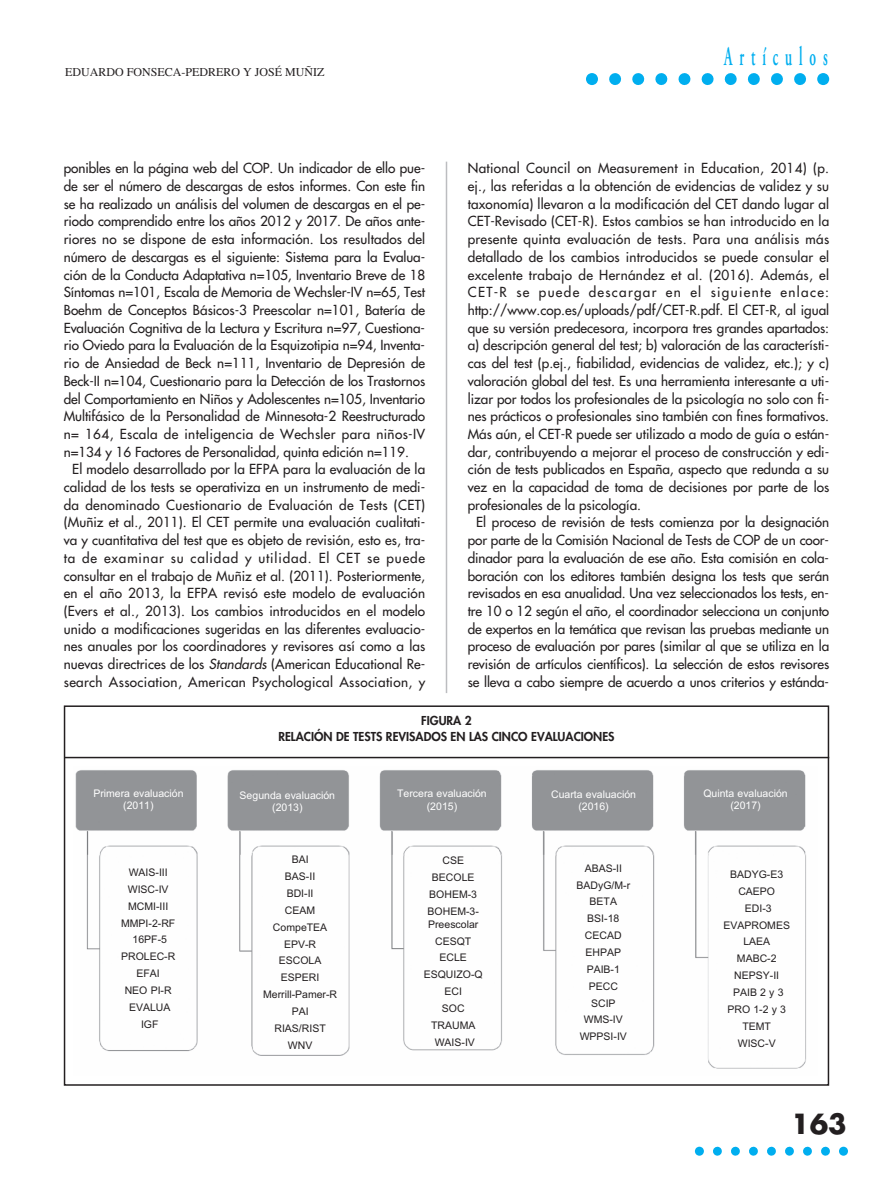
<style>
.page{position:relative;width:893px;height:1191px;background:#fff}
.page>*{position:absolute;margin:0;border:0;box-sizing:border-box;transform-origin:0 0}
.t1{font:600 27px "Adobe Garamond";letter-spacing:.51em;color:#00aeef;scale:.5 1}
.t2{font:700 27px "Futura";color:#231f20}
.t3{font:13.5px/17.7px "Futura";color:#231f20;text-align:justify}
.t4{font:800 12px/16.4px "Futura";color:#231f20;text-align:center}
.t5{font:12px "Times";color:#231f20}
.t6{font:10.5px/16.8px "Arial";color:#231f20;text-align:center}
.t7{font:10.5px/12.6px "Arial";color:#fff;text-align:center}
.s1{font-style:italic}
</style>
<div class="page">
<svg style="left:695px;top:1146px;width:153px;height:9px"></svg>
<svg style="left:586px;top:73px;width:220px;height:12px"></svg>
<svg style="left:817px;top:73px;width:12px;height:12px"></svg>
<hr style="left:446px;top:162px;width:1px;height:531px;background:#bcbdc0">
<div style="left:64px;top:705px;width:765px;height:380px;border:2px solid #231f20"></div>
<hr style="left:64px;top:757px;width:765px;height:1px;background:#231f20">
<img style="left:75px;top:770px;width:731px;height:299px">
<p class="t5" style="left:65px;top:64px;width:261px">EDUARDO FONSECA-PEDRERO Y JOSÉ MUÑIZ</p>
<h1 class="t1" style="left:724px;top:42px;width:209px">Artículos</h1>
<p class="t3" style="left:468px;top:160px;width:363px">National Council on Measurement in Education, 2014) (p. ej., las referidas a la obtención de evidencias de validez y su taxonomía) llevaron a la modificación del CET dando lugar al CET-Revisado (CET-R). Estos cambios se han introducido en la presente quinta evaluación de tests. Para una análisis más detallado de los cambios introducidos se puede consular el excelente trabajo de Hernández et al. (2016). Además, el CET-R se puede descargar en el siguiente enlace: http://www.cop.es/uploads/pdf/CET-R.pdf. El CET-R, al igual que su versión predecesora, incorpora tres grandes apartados: a) descripción general del test; b) valoración de las característi&shy;cas del test (p.ej., fiabilidad, evidencias de validez, etc.); y c) valoración global del test. Es una herramienta interesante a uti&shy;lizar por todos los profesionales de la psicología no solo con fi&shy;nes prácticos o profesionales sino también con fines formativos.<br>Más aún, el CET-R puede ser utilizado a modo de guía o están&shy;dar, contribuyendo a mejorar el proceso de construcción y edi&shy;ción de tests publicados en España, aspecto que redunda a su vez en la capacidad de toma de decisiones por parte de los profesionales de la psicología.</p>
<p class="t3" style="left:468px;top:514px;width:363px;text-indent:9px">El proceso de revisión de tests comienza por la designación por parte de la Comisión Nacional de Tests de COP de un coor&shy;dinador para la evaluación de ese año. Esta comisión en cola&shy;boración con los editores también designa los tests que serán revisados en esa anualidad. Una vez seleccionados los tests, en&shy;tre 10 o 12 según el año, el coordinador selecciona un conjunto de expertos en la temática que revisan las pruebas mediante un proceso de evaluación por pares (similar al que se utiliza en la revisión de artículos científicos). La selección de estos revisores se lleva a cabo siempre de acuerdo a unos criterios y estánda-</p>
<p class="t4" style="left:278px;top:713px;width:338px">FIGURA 2<br>RELACIÓN DE TESTS REVISADOS EN LAS CINCO EVALUACIONES</p>
<p class="t3" style="left:64px;top:160px;width:363px">ponibles en la página web del COP. Un indicador de ello pue&shy;de ser el número de descargas de estos informes. Con este fin se ha realizado un análisis del volumen de descargas en el pe&shy;riodo comprendido entre los años 2012 y 2017. De años ante&shy;riores no se dispone de esta información. Los resultados del número de descargas es el siguiente: Sistema para la Evalua&shy;ción de la Conducta Adaptativa n=105, Inventario Breve de 18<br>Síntomas n=101, Escala de Memoria de Wechsler-IV n=65, Test Boehm de Conceptos Básicos-3 Preescolar n=101, Batería de Evaluación Cognitiva de la Lectura y Escritura n=97, Cuestiona&shy;rio Oviedo para la Evaluación de la Esquizotipia n=94, Inventa&shy;rio de Ansiedad de Beck n=111, Inventario de Depresión de Beck-II n=104, Cuestionario para la Detección de los Trastornos del Comportamiento en Niños y Adolescentes n=105, Inventario Multifásico de la Personalidad de Minnesota-2 Reestructurado n= 164, Escala de inteligencia de Wechsler para niños-IV n=134 y 16 Factores de Personalidad, quinta edición n=119.</p>
<p class="t3" style="left:64px;top:461px;width:363px;text-indent:9px">El modelo desarrollado por la EFPA para la evaluación de la calidad de los tests se operativiza en un instrumento de medi&shy;da denominado Cuestionario de Evaluación de Tests (CET) (Muñiz et al., 2011). El CET permite una evaluación cualitati&shy;va y cuantitativa del test que es objeto de revisión, esto es, tra&shy;ta de examinar su calidad y utilidad. El CET se puede consultar en el trabajo de Muñiz et al. (2011). Posteriormente, en el año 2013, la EFPA revisó este modelo de evaluación (Evers et al., 2013). Los cambios introducidos en el modelo unido a modificaciones sugeridas en las diferentes evaluacio&shy;nes anuales por los coordinadores y revisores así como a las nuevas directrices de los <span class="s1">Standards</span> (American Educational Re&shy;search Association, American Psychological Association, y</p>
<p class="t7" style="left:93px;top:786px;width:92px">Primera evaluación (2011)</p>
<p class="t6" style="left:121px;top:864px;width:56px">WAIS-III<br>WISC-IV<br>MCMI-III<br>MMPI-2-RF<br>16PF-5<br>PROLEC-R<br>EFAI<br>NEO PI-R<br>EVALUA<br>IGF</p>
<p class="t7" style="left:240px;top:789px;width:97px">Segunda evaluación (2013)</p>
<p class="t7" style="left:397px;top:787px;width:91px">Tercera evaluación (2015)</p>
<p class="t7" style="left:551px;top:787px;width:86px">Cuarta evaluación (2016)</p>
<p class="t7" style="left:703px;top:786px;width:86px">Quinta evaluación (2017)</p>
<p class="t6" style="left:263px;top:851px;width:76px">BAI<br>BAS-II<br>BDI-II<br>CEAM<br>CompeTEA<br>EPV-R<br>ESCOLA<br>ESPERI<br>Merrill-Pamer-R<br>PAI<br>RIAS/RIST<br>WNV</p>
<p class="t6" style="left:428px;top:852px;width:53px">CSE<br>BECOLE<br>BOHEM-3<br>BOHEM-3-</p>
<p class="t6" style="left:424px;top:915px;width:60px">Preescolar<br>CESQT<br>ECLE<br>ESQUIZO-Q<br>ECI<br>SOC<br>TRAUMA<br>WAIS-IV</p>
<p class="t6" style="left:576px;top:859px;width:55px">ABAS-II<br>BADyG/M-r<br>BETA<br>BSI-18<br>CECAD<br>EHPAP<br>PAIB-1<br>PECC<br>SCIP<br>WMS-IV<br>WPPSI-IV</p>
<p class="t6" style="left:723px;top:866px;width:68px">BADYG-E3<br>CAEPO<br>EDI-3<br>EVAPROMES<br>LAEA<br>MABC-2<br>NEPSY-II<br>PAIB 2 y 3<br>PRO 1-2 y 3<br>TEMT<br>WISC-V</p>
<h1 class="t2" style="left:791px;top:1111px;width:57px">163</h1>
</div>
